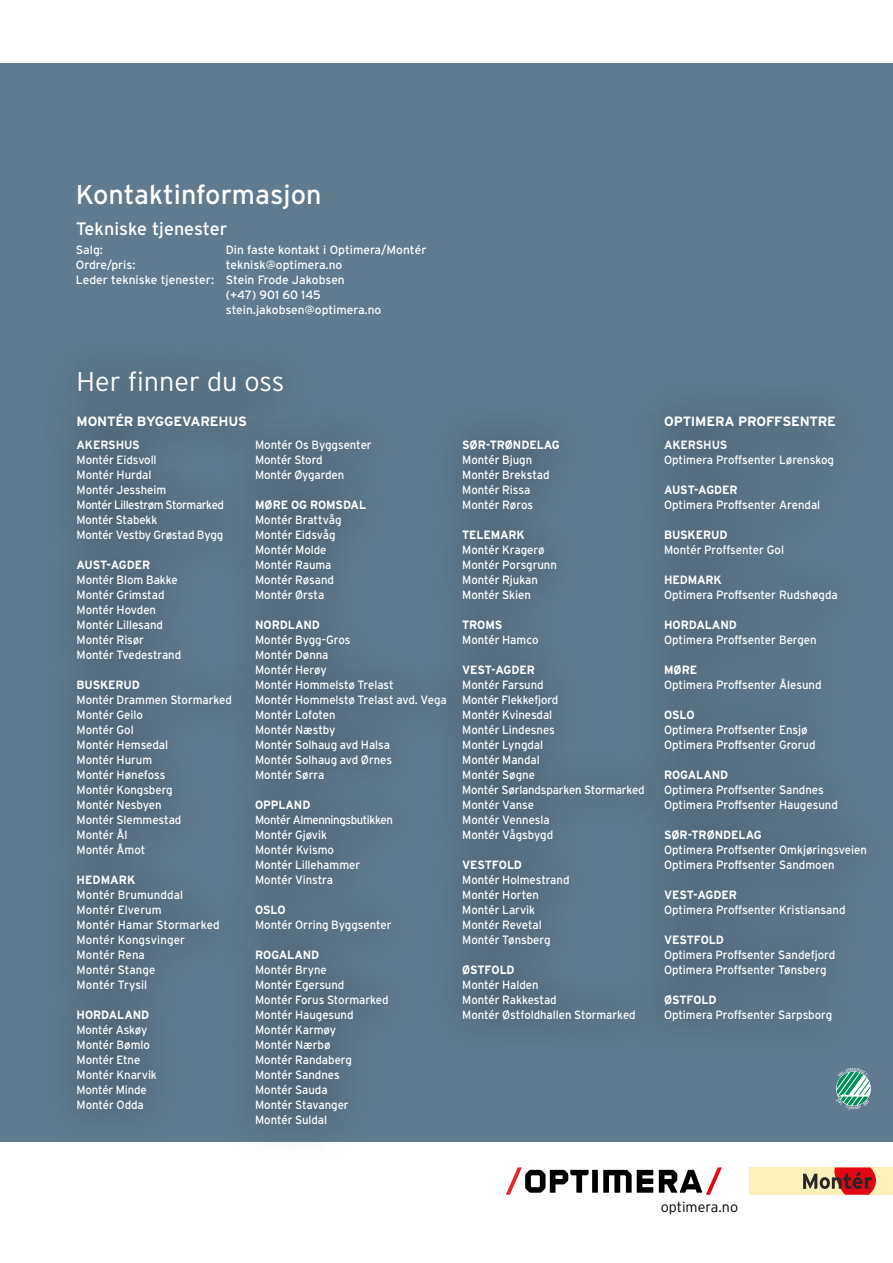
<style>
.page{position:relative;width:893px;height:1263px;background:#fff}
.page>*{position:absolute;margin:0;border:0;box-sizing:border-box;transform-origin:0 0}
.t1{font:27px "Interstate";color:#fff}
.t2{font:300 27px "Interstate";color:#fff}
.t3{font:18px "Interstate";color:#fff}
.t4{font:300 14.25px "Interstate";color:#000}
.t5{font:700 13.5px "Interstate";letter-spacing:-.015em;color:#fff}
.t6{font:12px/15px "Interstate";letter-spacing:-.005em;color:#fff;scale:.95 1}
.t7{font:700 12px "Interstate";letter-spacing:-.01em;color:#fff;scale:.95 1}
.t8{font:12px "Interstate";letter-spacing:-.005em;color:#fff}
</style>
<div class="page">
<div style="left:0;top:64px;width:893px;height:1078px;background:#607b8f"></div>
<div style="left:749px;top:1167px;width:144px;height:28px;background:#fcf1bb"></div>
<svg style="left:803px;top:1167px;width:73px;height:28px"></svg>
<svg style="left:603px;top:1170px;width:50px;height:23px"></svg>
<div style="left:592px;top:1170px;width:6px;height:23px;background:#000"></div>
<svg style="left:659px;top:1167px;width:63px;height:28px"></svg>
<svg style="left:506px;top:1167px;width:83px;height:28px"></svg>
<div style="left:41px;top:404px;width:223px;height:742px;background:#000;opacity:.75"></div>
<div style="left:219px;top:405px;width:259px;height:756px;background:#000;opacity:.75"></div>
<div style="left:426px;top:403px;width:250px;height:653px;background:#000;opacity:.75"></div>
<div style="left:629px;top:403px;width:264px;height:653px;background:#5b7487"></div>
<div style="left:43px;top:379px;width:237px;height:83px;background:#597385"></div>
<div style="left:631px;top:379px;width:237px;height:83px;background:#5b7588"></div>
<div style="left:43px;top:337px;width:273px;height:90px;background:#5b7588"></div>
<svg style="left:836px;top:1071px;width:34px;height:35px"></svg>
<h1 class="t1" style="left:76px;top:178px;width:247px">Kontaktinformasjon</h1>
<h2 class="t3" style="left:76px;top:217px;width:153px">Tekniske tjenester</h2>
<p class="t8" style="left:76px;top:243px;width:29px">Salg:</p>
<p class="t8" style="left:226px;top:243px;width:202px">Din faste kontakt i Optimera/Montér</p>
<p class="t8" style="left:76px;top:258px;width:61px">Ordre/pris:</p>
<p class="t8" style="left:226px;top:258px;width:118px">teknisk@optimera.no</p>
<p class="t8" style="left:76px;top:273px;width:270px">Leder tekniske tjenester: Stein Frode Jakobsen</p>
<p class="t8" style="left:226px;top:288px;width:96px">(+47) 901 60 145</p>
<p class="t8" style="left:226px;top:303px;width:157px">stein.jakobsen@optimera.no</p>
<h1 class="t2" style="left:77px;top:365px;width:209px">Her finner du oss</h1>
<p class="t5" style="left:77px;top:413px;width:172px">MONTÉR BYGGEVAREHUS</p>
<p class="t5" style="left:664px;top:413px;width:173px">OPTIMERA PROFFSENTRE</p>
<p class="t7" style="left:77px;top:438px;width:68px">AKERSHUS</p>
<p class="t6" style="left:77px;top:452px;width:157px">Montér Eidsvoll<br>Montér Hurdal<br>Montér Jessheim<br>Montér Lillestrøm Stormarked<br>Montér Stabekk<br>Montér Vestby Grøstad Bygg</p>
<p class="t7" style="left:77px;top:558px;width:79px">AUST-AGDER</p>
<p class="t6" style="left:77px;top:572px;width:112px">Montér Blom Bakke<br>Montér Grimstad<br>Montér Hovden<br>Montér Lillesand<br>Montér Risør<br>Montér Tvedestrand</p>
<p class="t7" style="left:77px;top:678px;width:68px">BUSKERUD</p>
<p class="t6" style="left:77px;top:692px;width:165px">Montér Drammen Stormarked<br>Montér Geilo<br>Montér Gol<br>Montér Hemsedal<br>Montér Hurum<br>Montér Hønefoss<br>Montér Kongsberg<br>Montér Nesbyen<br>Montér Slemmestad<br>Montér Ål<br>Montér Åmot</p>
<p class="t7" style="left:77px;top:873px;width:63px">HEDMARK</p>
<p class="t6" style="left:77px;top:887px;width:152px">Montér Brumunddal<br>Montér Elverum<br>Montér Hamar Stormarked<br>Montér Kongsvinger<br>Montér Rena<br>Montér Stange<br>Montér Trysil</p>
<p class="t7" style="left:77px;top:1008px;width:78px">HORDALAND</p>
<p class="t6" style="left:77px;top:1022px;width:86px">Montér Askøy<br>Montér Bømlo<br>Montér Etne<br>Montér Knarvik<br>Montér Minde<br>Montér Odda</p>
<p class="t6" style="left:255px;top:437px;width:124px">Montér Os Byggsenter<br>Montér Stord<br>Montér Øygarden</p>
<p class="t7" style="left:255px;top:498px;width:118px">MØRE OG ROMSDAL</p>
<p class="t6" style="left:255px;top:512px;width:92px">Montér Brattvåg<br>Montér Eidsvåg<br>Montér Molde<br>Montér Rauma<br>Montér Røsand<br>Montér Ørsta</p>
<p class="t7" style="left:255px;top:618px;width:70px">NORDLAND</p>
<p class="t6" style="left:255px;top:632px;width:203px">Montér Bygg-Gros<br>Montér Dønna<br>Montér Herøy<br>Montér Hommelstø Trelast<br>Montér Hommelstø Trelast avd. Vega<br>Montér Lofoten<br>Montér Næstby<br>Montér Solhaug avd Halsa<br>Montér Solhaug avd Ørnes<br>Montér Sørra</p>
<p class="t7" style="left:255px;top:798px;width:60px">OPPLAND</p>
<p class="t6" style="left:255px;top:812px;width:147px">Montér Almenningsbutikken<br>Montér Gjøvik<br>Montér Kvismo<br>Montér Lillehammer<br>Montér Vinstra</p>
<p class="t7" style="left:255px;top:903px;width:34px">OSLO</p>
<p class="t6" style="left:255px;top:917px;width:145px">Montér Orring Byggsenter</p>
<p class="t7" style="left:255px;top:948px;width:69px">ROGALAND</p>
<p class="t6" style="left:255px;top:962px;width:142px">Montér Bryne<br>Montér Egersund<br>Montér Forus Stormarked<br>Montér Haugesund<br>Montér Karmøy<br>Montér Nærbø<br>Montér Randaberg<br>Montér Sandnes<br>Montér Sauda<br>Montér Stavanger<br>Montér Suldal</p>
<p class="t7" style="left:462px;top:438px;width:104px">SØR-TRØNDELAG</p>
<p class="t6" style="left:462px;top:452px;width:94px">Montér Bjugn<br>Montér Brekstad<br>Montér Rissa<br>Montér Røros</p>
<p class="t7" style="left:462px;top:528px;width:67px">TELEMARK</p>
<p class="t6" style="left:462px;top:542px;width:101px">Montér Kragerø<br>Montér Porsgrunn<br>Montér Rjukan<br>Montér Skien</p>
<p class="t7" style="left:462px;top:618px;width:44px">TROMS</p>
<p class="t6" style="left:462px;top:632px;width:82px">Montér Hamco</p>
<p class="t7" style="left:462px;top:663px;width:78px">VEST-AGDER</p>
<p class="t6" style="left:462px;top:677px;width:194px">Montér Farsund<br>Montér Flekkefjord<br>Montér Kvinesdal<br>Montér Lindesnes<br>Montér Lyngdal<br>Montér Mandal<br>Montér Søgne<br>Montér Sørlandsparken Stormarked<br>Montér Vanse<br>Montér Vennesla<br>Montér Vågsbygd</p>
<p class="t7" style="left:462px;top:858px;width:64px">VESTFOLD</p>
<p class="t6" style="left:462px;top:872px;width:115px">Montér Holmestrand<br>Montér Horten<br>Montér Larvik<br>Montér Revetal<br>Montér Tønsberg</p>
<p class="t7" style="left:462px;top:963px;width:57px">ØSTFOLD</p>
<p class="t6" style="left:462px;top:977px;width:184px">Montér Halden<br>Montér Rakkestad<br>Montér Østfoldhallen Stormarked</p>
<p class="t7" style="left:664px;top:438px;width:68px">AKERSHUS</p>
<p class="t6" style="left:664px;top:452px;width:180px">Optimera Proffsenter Lørenskog</p>
<p class="t7" style="left:664px;top:483px;width:79px">AUST-AGDER</p>
<p class="t6" style="left:664px;top:497px;width:166px">Optimera Proffsenter Arendal</p>
<p class="t7" style="left:664px;top:528px;width:68px">BUSKERUD</p>
<p class="t6" style="left:664px;top:542px;width:128px">Montér Proffsenter Gol</p>
<p class="t7" style="left:664px;top:573px;width:62px">HEDMARK</p>
<p class="t6" style="left:664px;top:587px;width:184px">Optimera Proffsenter Rudshøgda</p>
<p class="t7" style="left:664px;top:618px;width:78px">HORDALAND</p>
<p class="t6" style="left:664px;top:632px;width:162px">Optimera Proffsenter Bergen</p>
<p class="t7" style="left:664px;top:663px;width:36px">MØRE</p>
<p class="t6" style="left:664px;top:677px;width:167px">Optimera Proffsenter Ålesund</p>
<p class="t7" style="left:664px;top:708px;width:34px">OSLO</p>
<p class="t6" style="left:664px;top:722px;width:161px">Optimera Proffsenter Ensjø<br>Optimera Proffsenter Grorud</p>
<p class="t7" style="left:664px;top:768px;width:69px">ROGALAND</p>
<p class="t6" style="left:664px;top:782px;width:184px">Optimera Proffsenter Sandnes<br>Optimera Proffsenter Haugesund</p>
<p class="t7" style="left:664px;top:828px;width:104px">SØR-TRØNDELAG</p>
<p class="t6" style="left:664px;top:842px;width:215px">Optimera Proffsenter Omkjøringsveien<br>Optimera Proffsenter Sandmoen</p>
<p class="t7" style="left:664px;top:888px;width:78px">VEST-AGDER</p>
<p class="t6" style="left:664px;top:902px;width:192px">Optimera Proffsenter Kristiansand</p>
<p class="t7" style="left:664px;top:933px;width:64px">VESTFOLD</p>
<p class="t6" style="left:664px;top:947px;width:182px">Optimera Proffsenter Sandefjord<br>Optimera Proffsenter Tønsberg</p>
<p class="t7" style="left:664px;top:993px;width:57px">ØSTFOLD</p>
<p class="t6" style="left:664px;top:1007px;width:179px">Optimera Proffsenter Sarpsborg</p>
<p class="t4" style="left:661px;top:1198px;width:79px">optimera.no</p>
</div>
